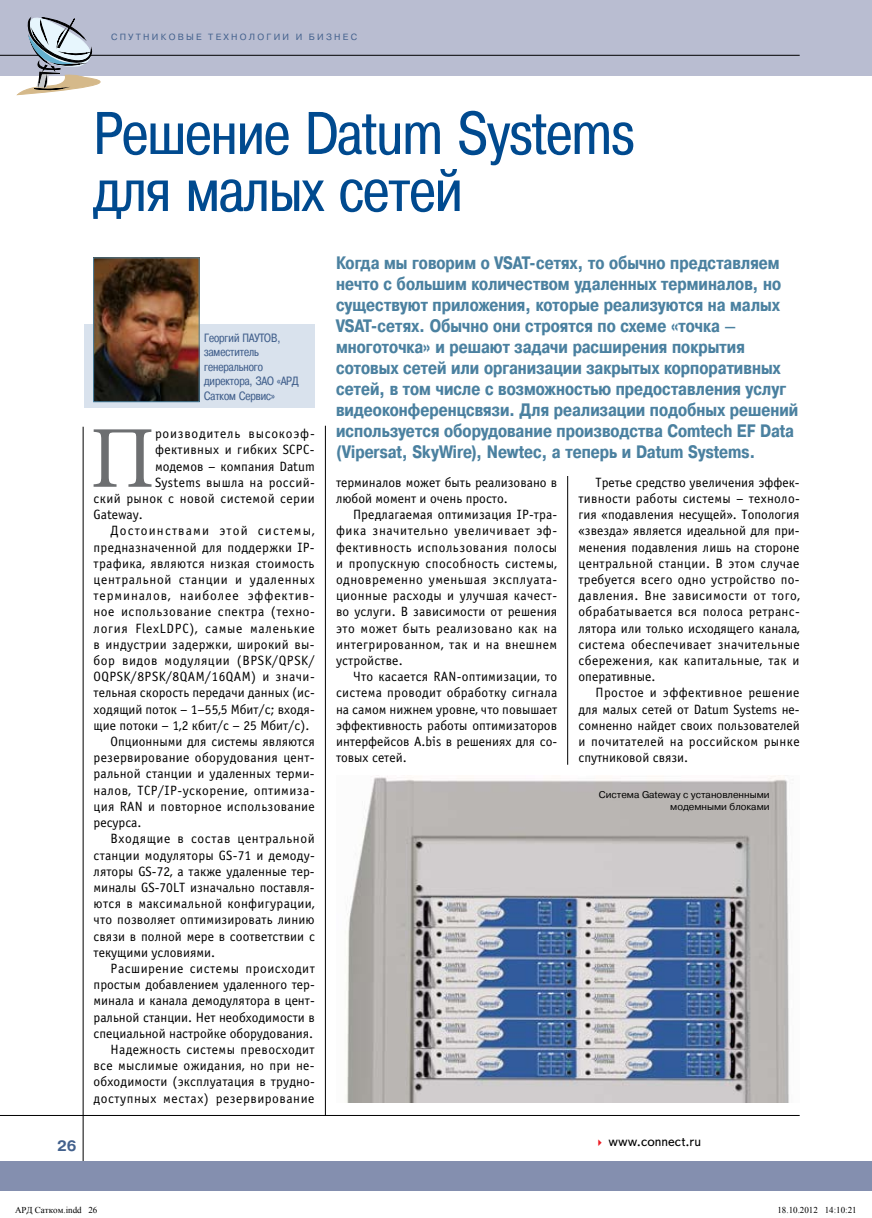
<style>
.page{position:relative;width:872px;height:1218px;background:#fff}
.page>*{position:absolute;margin:0;border:0;box-sizing:border-box;transform-origin:0 0}
.t1{font:88.2px "Minion Pro";color:#6d6f71}
.t2{font:60px/57px "Pragmatica Cond C";color:#004a8f}
.t3{font:700 18px/21px "Pragmatica Cond C";color:#4b81a0}
.t4{font:700 15px "Pragmatica C";color:#43618d}
.t5{font:13.5px/16.2px "Officina Sans C";letter-spacing:.025em;color:#000;text-align:justify}
.t6{font:13.5px/16.2px "Officina Sans C";color:#000}
.t7{font:13.5px "Officina Sans C";letter-spacing:.005em;color:#000}
.t8{font:13.5px "Officina Sans C";letter-spacing:.05em;color:#000}
.t9{font:13.5px "Officina Sans C";letter-spacing:.045em;color:#000}
.t10{font:13.5px "Officina Sans C";letter-spacing:.065em;color:#000}
.t11{font:13.5px "Officina Sans C";letter-spacing:.085em;color:#000}
.t12{font:13.5px "Officina Sans C";letter-spacing:.055em;color:#000}
.t13{font:13.5px "Text Book C";color:#000}
.t14{font:12px/14.4px "Pragmatica Cond C";color:#43618d}
.t15{font:9.75px/12px "Pragmatica C";color:#000;text-align:right}
.t16{font:9px "Times New Roman";color:#000}
.t17{font:9px "Pragmatica C";letter-spacing:.25em;color:#43618d}
.s1{color:#ed1c24}
</style>
<div class="page">
<hr style="left:0;top:1115px;width:799px;height:1px;background:#000">
<hr style="left:83px;top:1115px;width:1px;height:76px;background:#000">
<div style="left:0;top:0;width:872px;height:75px;background:#b9bdd1"></div>
<div style="left:0;top:1161px;width:872px;height:30px;background:#848faf"></div>
<hr style="left:0;top:55px;width:799px;height:1px;background:#000">
<svg style="left:17px;top:17px;width:126px;height:78px"></svg>
<hr style="left:325px;top:426px;width:1px;height:689px;background:#000">
<hr style="left:83px;top:427px;width:1px;height:688px;background:#000">
<hr style="left:567px;top:476px;width:1px;height:288px;background:#000">
<div style="left:84px;top:325px;width:231px;height:83px;background:#d9e2ed"></div>
<img style="left:95px;top:259px;width:102px;height:141px">
<div style="left:93px;top:257px;width:106px;height:145px;border:1px solid #4b81a0"></div>
<img style="left:345px;top:775px;width:444px;height:327px">
<p class="t17" style="left:111px;top:32px;width:246px">Спутниковые технологии и бизнес</p>
<h2 class="t2" style="left:94px;top:105px;width:542px">Решение Datum Systems для малых сетей</h2>
<p class="t14" style="left:204px;top:331px;width:96px">Георгий ПАУТОВ, заместитель генерального директора, ЗАО «АРД<br>Сатком Сервис»</p>
<h1 class="t1" style="left:90px;top:399px;width:66px">П</h1>
<p class="t12" style="left:155px;top:426px;width:161px">роизводитель высокоэф-</p>
<p class="t5" style="left:155px;top:442px;width:161px">фективных и гибких SCPC-</p>
<p class="t6" style="left:155px;top:458px;width:161px">модемов – компания Datum</p>
<p class="t5" style="left:155px;top:474px;width:161px">Systems вышла на россий-</p>
<p class="t5" style="left:94px;top:490px;width:223px">ский рынок с новой системой серии</p>
<p class="t6" style="left:94px;top:507px;width:51px">Gateway.</p>
<p class="t11" style="left:111px;top:523px;width:205px">Достоинствами этой системы,</p>
<p class="t5" style="left:94px;top:539px;width:223px">предназначенной для поддержки IP-</p>
<p class="t5" style="left:94px;top:555px;width:222px">трафика, являются низкая стоимость</p>
<p class="t8" style="left:94px;top:572px;width:223px">центральной станции и удаленных</p>
<p class="t10" style="left:94px;top:588px;width:223px">терминалов, наиболее эффектив-</p>
<p class="t5" style="left:94px;top:604px;width:223px">ное использование спектра (техно-</p>
<p class="t8" style="left:94px;top:621px;width:223px">логия FlexLDPC), самые маленькие</p>
<p class="t5" style="left:94px;top:636px;width:223px">в индустрии задержки, широкий вы-</p>
<p class="t9" style="left:94px;top:653px;width:223px">бор видов модуляции (BPSK/QPSK/</p>
<p class="t5" style="left:94px;top:669px;width:223px">OQPSK/8PSK/8QAM/16QAM) и значи-</p>
<p class="t6" style="left:94px;top:685px;width:223px">тельная скорость передачи данных (ис-</p>
<p class="t6" style="left:94px;top:701px;width:223px">ходящий поток – 1–55,5 Мбит/с; входя-</p>
<p class="t6" style="left:94px;top:717px;width:217px">щие потоки – 1,2 кбит/с – 25 Мбит/с).</p>
<p class="t6" style="left:111px;top:733px;width:206px">Опционными для системы являются</p>
<p class="t5" style="left:94px;top:750px;width:222px">резервирование оборудования цент-</p>
<p class="t5" style="left:94px;top:766px;width:223px">ральной станции и удаленных терми-</p>
<p class="t5" style="left:94px;top:782px;width:223px">налов, TCP/IP-ускорение, оптимиза-</p>
<p class="t5" style="left:94px;top:798px;width:223px">ция RAN и повторное использование</p>
<p class="t6" style="left:94px;top:814px;width:49px">ресурса.</p>
<p class="t9" style="left:111px;top:831px;width:206px">Входящие в состав центральной</p>
<p class="t5" style="left:94px;top:847px;width:223px">станции модуляторы GS-71 и демоду-</p>
<p class="t7" style="left:94px;top:864px;width:223px">ляторы GS-72, а также удаленные тер-</p>
<p class="t6" style="left:94px;top:879px;width:223px">миналы GS-70LT изначально поставля-</p>
<p class="t5" style="left:94px;top:895px;width:222px">ются в максимальной конфигурации,</p>
<p class="t5" style="left:94px;top:912px;width:223px">что позволяет оптимизировать линию</p>
<p class="t7" style="left:94px;top:928px;width:223px">связи в полной мере в соответствии с</p>
<p class="t6" style="left:94px;top:944px;width:123px">текущими условиями.</p>
<p class="t5" style="left:111px;top:960px;width:206px">Расширение системы происходит</p>
<p class="t6" style="left:94px;top:976px;width:223px">простым добавлением удаленного тер-</p>
<p class="t6" style="left:94px;top:993px;width:223px">минала и канала демодулятора в цент-</p>
<p class="t6" style="left:94px;top:1009px;width:223px">ральной станции. Нет необходимости в</p>
<p class="t6" style="left:94px;top:1025px;width:221px">специальной настройке оборудования.</p>
<p class="t5" style="left:111px;top:1041px;width:206px">Надежность системы превосходит</p>
<p class="t5" style="left:94px;top:1057px;width:222px">все мыслимые ожидания, но при не-</p>
<p class="t5" style="left:94px;top:1074px;width:223px">обходимости (эксплуатация в трудно-</p>
<p class="t5" style="left:94px;top:1090px;width:222px">доступных местах) резервирование</p>
<p class="t3" style="left:336px;top:253px;width:464px">Когда мы говорим о VSAT-сетях, то обычно представляем нечто с большим количеством удаленных терминалов, но существуют приложения, которые реализуются на малых VSAT-сетях. Обычно они строятся по схеме «точка – многоточка» и решают задачи расширения покрытия сотовых сетей или организации закрытых корпоративных сетей, в том числе с возможностью предоставления услуг видеоконференцсвязи. Для реализации подобных решений используется оборудование производства Comtech EF Data (Vipersat, SkyWire), Newtec, а теперь и Datum Systems.</p>
<p class="t6" style="left:336px;top:474px;width:223px">терминалов может быть реализовано в любой момент и очень просто.</p>
<p class="t5" style="left:336px;top:507px;width:223px;text-indent:17px">Предлагаемая оптимизация IP-тра&shy;фика значительно увеличивает эф&shy;фективность использования полосы и пропускную способность системы, одновременно уменьшая эксплуата&shy;ционные расходы и улучшая качест&shy;во услуги. В зависимости от решения это может быть реализовано как на интегрированном, так и на внешнем устройстве.</p>
<p class="t5" style="left:336px;top:669px;width:223px;text-indent:17px">Что касается RAN-оптимизации, то система проводит обработку сигнала на самом нижнем уровне, что повышает эффективность работы оптимизаторов интерфейсов A.bis в решениях для со&shy;товых сетей.</p>
<p class="t5" style="left:578px;top:474px;width:223px;text-indent:17px">Третье средство увеличения эффек&shy;тивности работы системы – техноло&shy;гия «подавления несущей». Топология «звезда» является идеальной для при&shy;менения подавления лишь на стороне центральной станции. В этом случае требуется всего одно устройство по&shy;давления. Вне зависимости от того, обрабатывается вся полоса ретранс&shy;лятора или только исходящего канала, система обеспечивает значительные сбережения, как капитальные, так и оперативные.</p>
<p class="t5" style="left:578px;top:685px;width:223px;text-indent:17px">Простое и эффективное решение для малых сетей от Datum Systems не&shy;сомненно найдет своих пользователей и почитателей на российском рынке спутниковой связи.</p>
<p class="t15" style="left:599px;top:788px;width:172px">Система Gateway с установленными модемными блоками</p>
<p class="t4" style="left:57px;top:1137px;width:21px">26</p>
<p class="t13" style="left:594px;top:1133px;width:108px"><span class="s1">✔</span> www.connect.ru</p>
<p class="t16" style="left:15px;top:1204px;width:84px">АРД Сатком.indd 26</p>
<p class="t16" style="left:777px;top:1204px;width:81px">18.10.2012 14:10:21</p>
</div>
